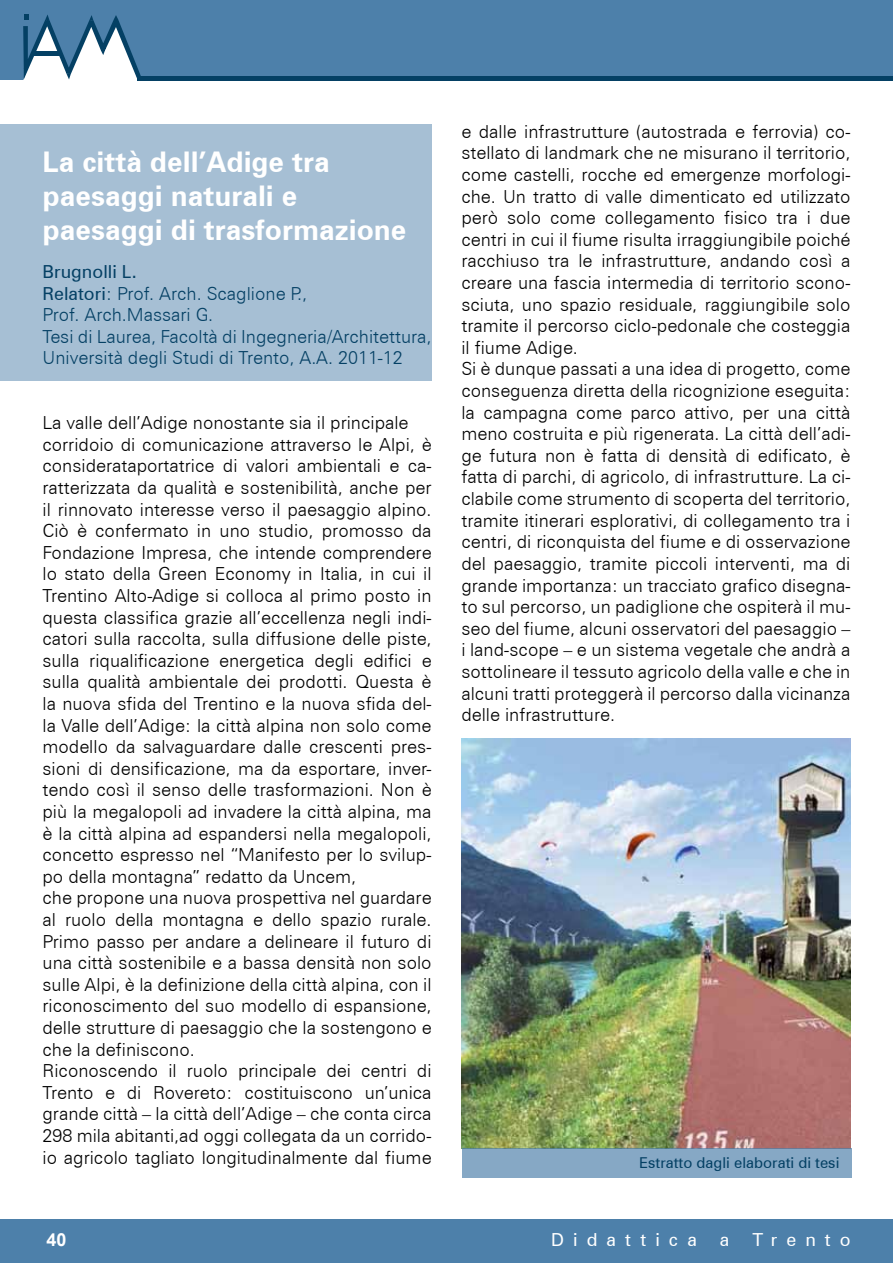
<style>
.page{position:relative;width:893px;height:1263px;background:#fff}
.page>*{position:absolute;margin:0;border:0;box-sizing:border-box;transform-origin:0 0}
.t1{font:700 28.5px/34.2px "Zurich BT";color:#fff}
.t2{font:300 18px/21.6px "Zurich BT";color:#000}
.t3{font:300 18px/21.6px "Zurich BT";color:#044064}
.t4{font:18px "Zurich BT";letter-spacing:.5em;color:#fff}
.t5{font:700 18px "Arial";color:#fff}
.t6{font:15px "Zurich BT";color:#044064}
.s1{font-weight:400}
</style>
<div class="page">
<div style="left:0;top:1219px;width:893px;height:44px;background:#4d80aa"></div>
<div style="left:0;top:0;width:893px;height:79px;background:#4d80aa"></div>
<svg style="left:23px;top:14px;width:118px;height:67px"></svg>
<hr style="left:137px;top:76px;width:756px;height:4px;background:#044064">
<div style="left:0;top:124px;width:432px;height:256px;background:#a6bfd4"></div>
<img style="left:461px;top:739px;width:389px;height:409px">
<div style="left:462px;top:1148px;width:389px;height:29px;background:#86a8c5"></div>
<h1 class="t1" style="left:43px;top:144px;width:365px">La città dell’Adige tra paesaggi naturali e paesaggi di trasformazione</h1>
<p class="t3" style="left:43px;top:261px;width:391px"><span class="s1">Brugnolli L.<br>Relatori</span>: Prof. Arch. Scaglione P.,<br>Prof. Arch.Massari G.<br>Tesi di Laurea, Facoltà di Ingegneria/Architettura, Università degli Studi di Trento, A.A. 2011-12</p>
<p class="t2" style="left:43px;top:412px;width:391px">La valle dell’Adige nonostante sia il principale corridoio di comunicazione attraverso le Alpi, è considerataportatrice di valori ambientali e ca&shy;ratterizzata da qualità e sostenibilità, anche per il rinnovato interesse verso il paesaggio alpino.<br>Ciò è confermato in uno studio, promosso da Fondazione Impresa, che intende comprendere lo stato della Green Economy in Italia, in cui il Trentino Alto-Adige si colloca al primo posto in questa classifica grazie all’eccellenza negli indi&shy;catori sulla raccolta, sulla diffusione delle piste, sulla riqualificazione energetica degli edifici e sulla qualità ambientale dei prodotti. Questa è la nuova sfida del Trentino e la nuova sfida del&shy;la Valle dell’Adige: la città alpina non solo come modello da salvaguardare dalle crescenti pres&shy;sioni di densificazione, ma da esportare, inver&shy;tendo così il senso delle trasformazioni. Non è più la megalopoli ad invadere la città alpina, ma è la città alpina ad espandersi nella megalopoli, concetto espresso nel “Manifesto per lo svilup&shy;po della montagna” redatto da Uncem,<br>che propone una nuova prospettiva nel guardare al ruolo della montagna e dello spazio rurale.<br>Primo passo per andare a delineare il futuro di una città sostenibile e a bassa densità non solo sulle Alpi, è la definizione della città alpina, con il riconoscimento del suo modello di espansione, delle strutture di paesaggio che la sostengono e che la definiscono.<br>Riconoscendo il ruolo principale dei centri di Trento e di Rovereto: costituiscono un’unica grande città – la città dell’Adige – che conta circa 298 mila abitanti,ad oggi collegata da un corrido&shy;io agricolo tagliato longitudinalmente dal fiume</p>
<p class="t5" style="left:46px;top:1228px;width:22px">40</p>
<p class="t2" style="left:461px;top:120px;width:391px">e dalle infrastrutture (autostrada e ferrovia) co&shy;stellato di landmark che ne misurano il territorio, come castelli, rocche ed emergenze morfologi&shy;che. Un tratto di valle dimenticato ed utilizzato però solo come collegamento fisico tra i due centri in cui il fiume risulta irraggiungibile poiché racchiuso tra le infrastrutture, andando così a creare una fascia intermedia di territorio scono&shy;sciuta, uno spazio residuale, raggiungibile solo tramite il percorso ciclo-pedonale che costeggia il fiume Adige.<br>Si è dunque passati a una idea di progetto, come conseguenza diretta della ricognizione eseguita: la campagna come parco attivo, per una città meno costruita e più rigenerata. La città dell’adi&shy;ge futura non è fatta di densità di edificato, è fatta di parchi, di agricolo, di infrastrutture. La ci&shy;clabile come strumento di scoperta del territorio, tramite itinerari esplorativi, di collegamento tra i centri, di riconquista del fiume e di osservazione del paesaggio, tramite piccoli interventi, ma di grande importanza: un tracciato grafico disegna&shy;to sul percorso, un padiglione che ospiterà il mu&shy;seo del fiume, alcuni osservatori del paesaggio – i land-scope – e un sistema vegetale che andrà a sottolineare il tessuto agricolo della valle e che in alcuni tratti proteggerà il percorso dalla vicinanza delle infrastrutture.</p>
<p class="t6" style="left:639px;top:1153px;width:202px">Estratto dagli elaborati di tesi</p>
<p class="t4" style="left:551px;top:1228px;width:147px">Didattica</p>
<p class="t4" style="left:720px;top:1228px;width:11px">a</p>
<p class="t4" style="left:752px;top:1228px;width:100px">Trento</p>
</div>
